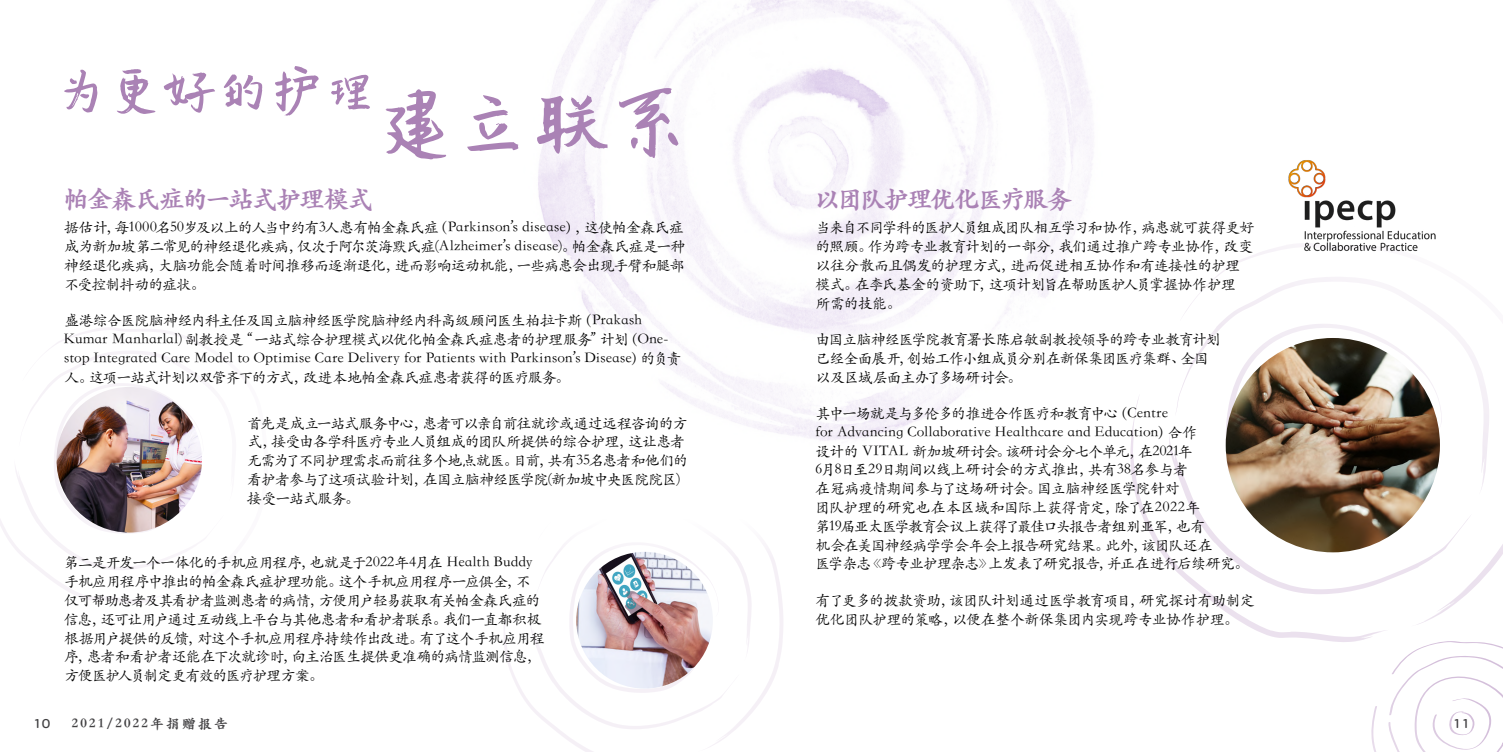
<style>
.page{position:relative;width:1503px;height:752px;background:#fff}
.page>*{position:absolute;margin:0;border:0;box-sizing:border-box;transform-origin:0 0}
.t1{font:72.5px "Senty Golden Bell";color:#aa82b5}
.t2{font:50px "Senty Golden Bell";color:#aa82b5}
.t3{font:900 25px "ST Kaiti SC";letter-spacing:-.065em;color:#aa82b5}
.t4{font:15px/18.8px "ST Kaiti SC";letter-spacing:-.06em;color:#000}
.t5{font:15px/18.8px "ST Kaiti SC";letter-spacing:-.03em;color:#000}
.t6{font:15px/18.8px "ST Kaiti SC";letter-spacing:-.08em;color:#000}
.t7{font:900 13.75px "ST Kaiti SC";letter-spacing:.16em;color:#414042}
.t8{font:13.75px "SE Optimist";color:#414042}
</style>
<div class="page">
<img style="left:538px;top:0;width:555px;height:441px">
<svg style="left:1217px;top:246px;width:285px;height:379px"></svg>
<svg style="left:1130px;top:397px;width:259px;height:244px"></svg>
<svg style="left:1174px;top:276px;width:315px;height:219px"></svg>
<svg style="left:1225px;top:323px;width:217px;height:218px"></svg>
<svg style="left:751px;top:546px;width:32px;height:167px"></svg>
<svg style="left:504px;top:546px;width:247px;height:205px"></svg>
<svg style="left:0;top:350px;width:202px;height:253px"></svg>
<svg style="left:1371px;top:640px;width:131px;height:111px"></svg>
<img style="left:1225px;top:338px;width:214px;height:214px;border-radius:107px">
<img style="left:576px;top:551px;width:137px;height:137px;border-radius:68px">
<img style="left:1284px;top:160px;width:155px;height:92px">
<img style="left:56px;top:387px;width:146px;height:145px;border-radius:73px">
<h2 class="t2" style="left:55px;top:62px;width:324px">为更好的护理</h2>
<h1 class="t1" style="left:376px;top:81px;width:313px">建立联系</h1>
<h3 class="t3" style="left:64px;top:183px;width:311px">帕金森氏症的一站式护理模式</h3>
<p class="t4" style="left:64px;top:218px;width:623px">据估计，每1000名50岁及以上的人当中约有3人患有帕金森氏症（Parkinson’s disease），这使帕金森氏症成为新加坡第二常见的神经退化疾病，仅次于阿尔茨海默氏症(Alzheimer’s disease)。帕金森氏症是一种神经退化疾病，大脑功能会随着时间推移而逐渐退化，进而影响运动机能，一些病患会出现手臂和腿部不受控制抖动的症状。</p>
<p class="t5" style="left:64px;top:310px;width:619px">盛港综合医院脑神经内科主任及国立脑神经医学院脑神经内科高级顾问医生柏拉卡斯（Prakash Kumar Manharlal)副教授是 “一站式综合护理模式以优化帕金森氏症患者的护理服务” 计划（One&shy;stop Integrated Care Model to Optimise Care Delivery for Patients with Parkinson’s Disease）的负责人。这项一站式计划以双管齐下的方式，改进本地帕金森氏症患者获得的医疗服务。</p>
<p class="t6" style="left:247px;top:413px;width:442px">首先是成立一站式服务中心，患者可以亲自前往就诊或通过远程咨询的方式，接受由各学科医疗专业人员组成的团队所提供的综合护理，这让患者无需为了不同护理需求而前往多个地点就医。目前，共有35名患者和他们的看护者参与了这项试验计划，在国立脑神经医学院(新加坡中央医院院区)接受一站式服务。</p>
<p class="t4" style="left:64px;top:552px;width:482px">第二是开发一个一体化的手机应用程序，也就是于2022年4月在 Health Buddy手机应用程序中推出的帕金森氏症护理功能。这个手机应用程序一应俱全，不仅可帮助患者及其看护者监测患者的病情，方便用户轻易获取有关帕金森氏症的信息，还可让用户通过互动线上平台与其他患者和看护者联系。我们一直都积极根据用户提供的反馈，对这个手机应用程序持续作出改进。有了这个手机应用程序，患者和看护者还能在下次就诊时，向主治医生提供更准确的病情监测信息，方便医护人员制定更有效的医疗护理方案。</p>
<h3 class="t3" style="left:815px;top:183px;width:258px">以团队护理优化医疗服务</h3>
<p class="t4" style="left:815px;top:218px;width:440px">当来自不同学科的医护人员组成团队相互学习和协作，病患就可获得更好的照顾。作为跨专业教育计划的一部分，我们通过推广跨专业协作，改变以往分散而且偶发的护理方式，进而促进相互协作和有连接性的护理模式。在李氏基金的资助下，这项计划旨在帮助医护人员掌握协作护理<br>所需的技能。</p>
<p class="t4" style="left:815px;top:329px;width:407px">由国立脑神经医学院教育署长陈启敏副教授领导的跨专业教育计划已经全面展开，创始工作小组成员分别在新保集团医疗集群、全国以及区域层面主办了多场研讨会。</p>
<p class="t4" style="left:815px;top:403px;width:435px">其中一场就是与多伦多的推进合作医疗和教育中心（Centre<br>for Advancing Collaborative Healthcare and Education）合作<br>设计的 VITAL 新加坡研讨会。该研讨会分七个单元，在2021年<br>6月8日至29日期间以线上研讨会的方式推出，共有38名参与者<br>在冠病疫情期间参与了这场研讨会。国立脑神经医学院针对<br>团队护理的研究也在本区域和国际上获得肯定，除了在2022年<br>第19届亚太医学教育会议上获得了最佳口头报告者组别亚军，也有<br>机会在美国神经病学学会年会上报告研究结果。此外，该团队还在<br>医学杂志《跨专业护理杂志》上发表了研究报告，并正在进行后续研究。</p>
<p class="t4" style="left:815px;top:589px;width:440px">有了更多的拨款资助，该团队计划通过医学教育项目，研究探讨有助制定优化团队护理的策略，以便在整个新保集团内实现跨专业协作护理。</p>
<p class="t8" style="left:33px;top:715px;width:19px">10</p>
<p class="t7" style="left:72px;top:714px;width:157px">2021/2022年捐赠报告</p>
<p class="t8" style="left:1452px;top:715px;width:19px">11</p>
</div>
